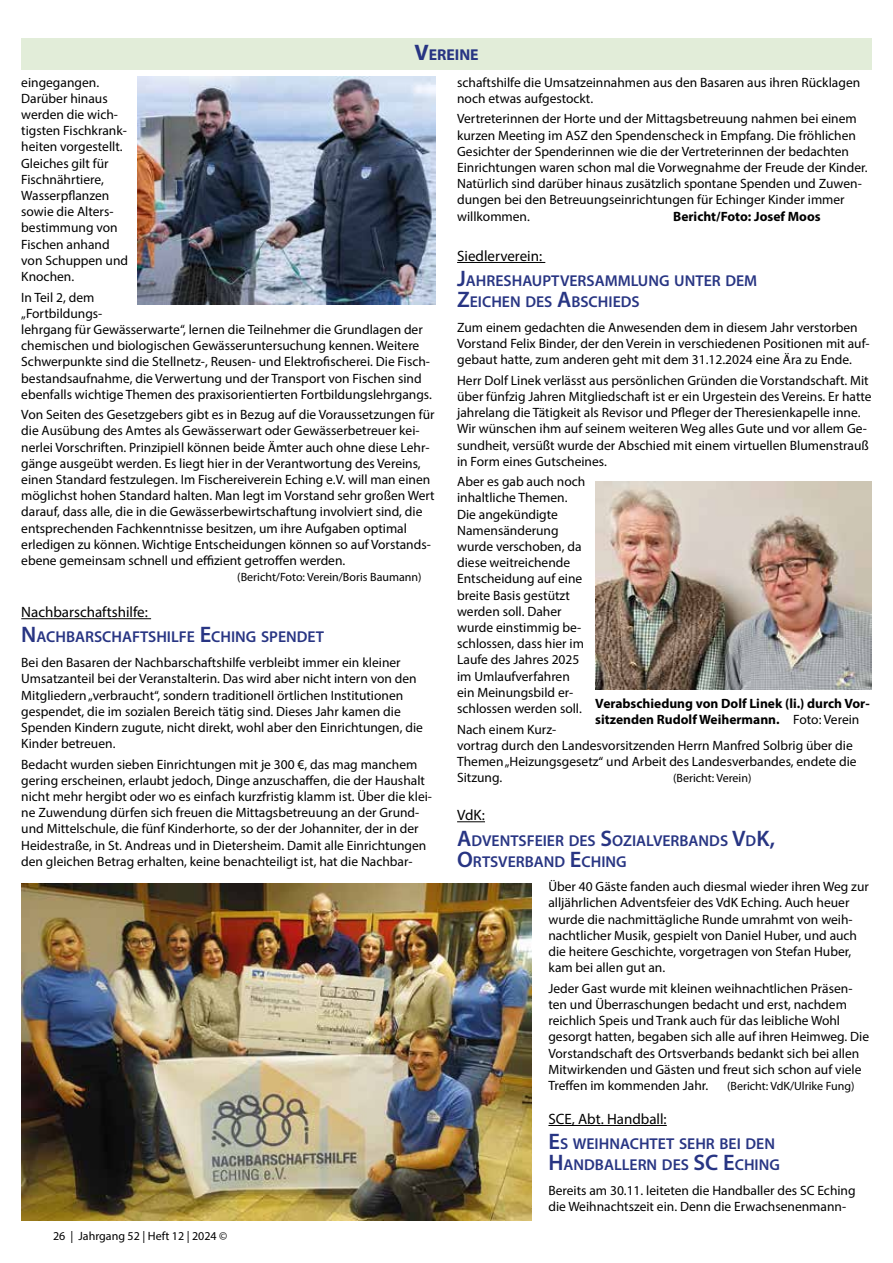
<style>
.page{position:relative;width:893px;height:1263px;background:#fff}
.page>*{position:absolute;margin:0;border:0;box-sizing:border-box;transform-origin:0 0}
.t1{font:600 15.75px/21px "Myriad Pro";color:#283583}
.t2{font:700 15.75px "Myriad Pro";color:#283583}
.t3{font:15px "Myriad Pro";color:#000}
.t4{font:13.5px/16.2px "Myriad Pro";color:#000}
.t5{font:700 13.5px/16.2px "Myriad Pro";color:#000}
.t6{font:12px "Myriad Pro";color:#000}
.s1{font-size:22.5px}
.s2{font-weight:400}
</style>
<div class="page">
<hr style="left:457px;top:262px;width:88px;height:1px;background:#000">
<img style="left:595px;top:482px;width:277px;height:207px">
<hr style="left:548px;top:1125px;width:119px;height:1px;background:#000">
<div style="left:21px;top:38px;width:851px;height:31px;background:#e2edd9"></div>
<svg style="left:457px;top:821px;width:28px;height:1px"></svg>
<img style="left:137px;top:77px;width:299px;height:227px">
<hr style="left:21px;top:618px;width:130px;height:1px;background:#000">
<img style="left:21px;top:884px;width:510px;height:336px">
<p class="t2" style="left:414px;top:44px;width:66px"><span class="s1">V</span>EREINE</p>
<p class="t4" style="left:21px;top:74px;width:108px">eingegangen.<br>Darüber hinaus werden die wich&shy;tigsten Fischkrank&shy;heiten vorgestellt.<br>Gleiches gilt für<br>Fischnährtiere,<br>Wasserpflanzen sowie die Alters&shy;bestimmung von<br>Fischen anhand von Schuppen und<br>Knochen.</p>
<p class="t4" style="left:21px;top:289px;width:412px">In Teil 2, dem<br>„Fortbildungs-<br>lehrgang für Gewässerwarte“, lernen die Teilnehmer die Grundlagen der chemischen und biologischen Gewässeruntersuchung kennen. Weitere Schwerpunkte sind die Stellnetz-, Reusen- und Elektrofischerei. Die Fisch&shy;bestandsaufnahme, die Verwertung und der Transport von Fischen sind ebenfalls wichtige Themen des praxisorientierten Fortbildungslehrgangs.</p>
<p class="t4" style="left:21px;top:406px;width:415px">Von Seiten des Gesetzgebers gibt es in Bezug auf die Voraussetzungen für die Ausübung des Amtes als Gewässerwart oder Gewässerbetreuer kei&shy;nerlei Vorschriften. Prinzipiell können beide Ämter auch ohne diese Lehr&shy;gänge ausgeübt werden. Es liegt hier in der Verantwortung des Vereins, einen Standard festzulegen. Im Fischereiverein Eching e.V. will man einen möglichst hohen Standard halten. Man legt im Vorstand sehr großen Wert darauf, dass alle, die in die Gewässerbewirtschaftung involviert sind, die entsprechenden Fachkenntnisse besitzen, um ihre Aufgaben optimal erledigen zu können. Wichtige Entscheidungen können so auf Vorstands&shy;ebene gemeinsam schnell und effizient getroffen werden.</p>
<p class="t6" style="left:237px;top:570px;width:186px">(Bericht/Foto: Verein/Boris Baumann)</p>
<p class="t3" style="left:21px;top:603px;width:128px">Nachbarschaftshilfe:</p>
<p class="t1" style="left:21px;top:626px;width:304px"><span class="s1">N</span>ACHBARSCHAFTSHILFE <span class="s1">E</span>CHING SPENDET</p>
<p class="t4" style="left:21px;top:654px;width:403px">Bei den Basaren der Nachbarschaftshilfe verbleibt immer ein kleiner Umsatzanteil bei der Veranstalterin. Das wird aber nicht intern von den Mitgliedern „verbraucht“, sondern traditionell örtlichen Institutionen gespendet, die im sozialen Bereich tätig sind. Dieses Jahr kamen die Spenden Kindern zugute, nicht direkt, wohl aber den Einrichtungen, die Kinder betreuen.</p>
<p class="t4" style="left:21px;top:756px;width:412px">Bedacht wurden sieben Einrichtungen mit je 300 €, das mag manchem gering erscheinen, erlaubt jedoch, Dinge anzuschaffen, die der Haushalt nicht mehr hergibt oder wo es einfach kurzfristig klamm ist. Über die klei&shy;ne Zuwendung dürfen sich freuen die Mittagsbetreuung an der Grund&shy;und Mittelschule, die fünf Kinderhorte, so der der Johanniter, der in der Heidestraße, in St. Andreas und in Dietersheim. Damit alle Einrichtungen den gleichen Betrag erhalten, keine benachteiligt ist, hat die Nachbar-</p>
<p class="t6" style="left:53px;top:1228px;width:176px">26 | Jahrgang 52 | Heft 12 | 2024 ©</p>
<p class="t4" style="left:457px;top:74px;width:405px">schaftshilfe die Umsatzeinnahmen aus den Basaren aus ihren Rücklagen noch etwas aufgestockt.</p>
<p class="t4" style="left:457px;top:110px;width:412px">Vertreterinnen der Horte und der Mittagsbetreuung nahmen bei einem kurzen Meeting im ASZ den Spendenscheck in Empfang. Die fröhlichen Gesichter der Spenderinnen wie die der Vertreterinnen der bedachten Einrichtungen waren schon mal die Vorwegnahme der Freude der Kinder.<br>Natürlich sind darüber hinaus zusätzlich spontane Spenden und Zuwen&shy;dungen bei den Betreuungseinrichtungen für Echinger Kinder immer willkommen.</p>
<p class="t5" style="left:673px;top:207px;width:149px">Bericht/Foto: Josef Moos</p>
<p class="t3" style="left:457px;top:247px;width:87px">Siedlerverein:</p>
<p class="t1" style="left:457px;top:270px;width:302px"><span class="s1">J</span>AHRESHAUPTVERSAMMLUNG UNTER DEM<br><span class="s1">Z</span>EICHEN DES <span class="s1">A</span>BSCHIEDS</p>
<p class="t4" style="left:457px;top:319px;width:414px">Zum einem gedachten die Anwesenden dem in diesem Jahr verstorben<br>Vorstand Felix Binder, der den Verein in verschiedenen Positionen mit auf&shy;gebaut hatte, zum anderen geht mit dem 31.12.2024 eine Ära zu Ende.</p>
<p class="t4" style="left:457px;top:372px;width:416px">Herr Dolf Linek verlässt aus persönlichen Gründen die Vorstandschaft. Mit über fünfzig Jahren Mitgliedschaft ist er ein Urgestein des Vereins. Er hatte jahrelang die Tätigkeit als Revisor und Pfleger der Theresienkapelle inne.<br>Wir wünschen ihm auf seinem weiteren Weg alles Gute und vor allem Ge&shy;sundheit, versüßt wurde der Abschied mit einem virtuellen Blumenstrauß in Form eines Gutscheines.</p>
<p class="t4" style="left:457px;top:473px;width:130px">Aber es gab auch noch inhaltliche Themen.<br>Die angekündigte<br>Namensänderung wurde verschoben, da diese weitreichende<br>Entscheidung auf eine breite Basis gestützt werden soll. Daher wurde einstimmig be&shy;schlossen, dass hier im<br>Laufe des Jahres 2025 im Umlaufverfahren ein Meinungsbild er&shy;schlossen werden soll.</p>
<p class="t4" style="left:457px;top:721px;width:401px">Nach einem Kurz-<br>vortrag durch den Landesvorsitzenden Herrn Manfred Solbrig über die Themen „Heizungsgesetz“ und Arbeit des Landesverbandes, endete die Sitzung.</p>
<p class="t5" style="left:595px;top:695px;width:276px">Verabschiedung von Dolf Linek (li.) durch Vor&shy;sitzenden Rudolf Weihermann. <span class="s2">Foto: Verein</span></p>
<p class="t6" style="left:673px;top:771px;width:80px">(Bericht: Verein)</p>
<p class="t3" style="left:457px;top:806px;width:29px">VdK:</p>
<p class="t1" style="left:457px;top:829px;width:319px"><span class="s1">A</span>DVENTSFEIER DES <span class="s1">S</span>OZIALVERBANDS <span class="s1">V</span>D<span class="s1">K,<br>O</span>RTSVERBAND <span class="s1">E</span>CHING</p>
<p class="t4" style="left:548px;top:878px;width:322px">Über 40 Gäste fanden auch diesmal wieder ihren Weg zur alljährlichen Adventsfeier des VdK Eching. Auch heuer wurde die nachmittägliche Runde umrahmt von weih&shy;nachtlicher Musik, gespielt von Daniel Huber, und auch die heitere Geschichte, vorgetragen von Stefan Huber, kam bei allen gut an.</p>
<p class="t4" style="left:548px;top:980px;width:322px">Jeder Gast wurde mit kleinen weihnachtlichen Präsen&shy;ten und Überraschungen bedacht und erst, nachdem reichlich Speis und Trank auch für das leibliche Wohl gesorgt hatten, begaben sich alle auf ihren Heimweg. Die Vorstandschaft des Ortsverbands bedankt sich bei allen Mitwirkenden und Gästen und freut sich schon auf viele Treffen im kommenden Jahr.</p>
<p class="t6" style="left:727px;top:1078px;width:129px">(Bericht: VdK/Ulrike Fung)</p>
<p class="t3" style="left:548px;top:1110px;width:120px">SCE, Abt. Handball:</p>
<p class="t1" style="left:548px;top:1133px;width:233px"><span class="s1">E</span>S WEIHNACHTET SEHR BEI DEN<br><span class="s1">H</span>ANDBALLERN DES <span class="s1">SC E</span>CHING</p>
<p class="t4" style="left:548px;top:1182px;width:309px">Bereits am 30.11. leiteten die Handballer des SC Eching die Weihnachtszeit ein. Denn die Erwachsenenmann-</p>
</div>
